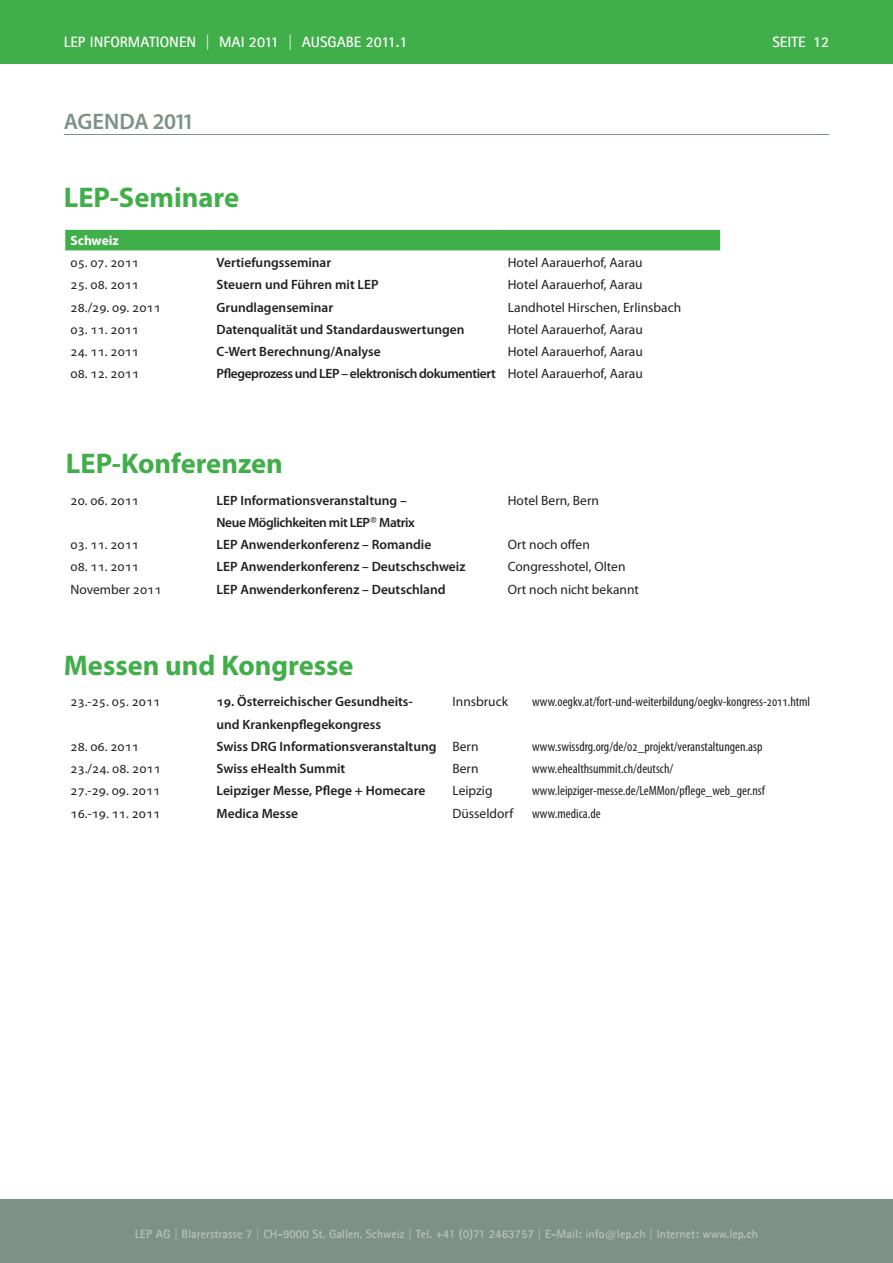
<style>
.page{position:relative;width:893px;height:1263px;background:#fff}
.page>*{position:absolute;margin:0;border:0;box-sizing:border-box;transform-origin:0 0}
.t1{font:700 28.5px "Myriad Pro";color:#40ae49}
.t2{font:600 22.5px "Myriad Pro";color:#7d9286}
.t3{font:700 15px "Agfa Rotis Sans Serif";color:#fff}
.t4{font:600 13.5px/22.5px "Myriad Pro";color:#231f20}
.t5{font:13.5px "Myriad Pro";color:#231f20}
.t6{font:condensed 13.5px "Myriad Pro";color:#231f20}
.t7{font:600 13.5px "Myriad Pro";letter-spacing:-.03em;color:#231f20}
.t8{font:700 13.5px "Myriad Pro";color:#fff}
.t9{font:700 12px "Agfa Rotis Sans Serif";color:#b6c4bd}
.s1{font-weight:400}
.s2{font-family:"The Sans B2";font-weight:200}
</style>
<div class="page">
<svg style="left:64px;top:229px;width:657px;height:22px;background:#4cb355"></svg>
<hr style="left:64px;top:134px;width:765px;height:1px;background:#7d9286">
<div style="left:0;top:1199px;width:893px;height:64px;background:#7d9286"></div>
<div style="left:0;top:0;width:893px;height:64px;background:#40ae49"></div>
<p class="t3" style="left:64px;top:32px;width:345px">LEP INFORMATIONEN | MAI 2011 | AUSGABE 2011.1</p>
<p class="t3" style="left:772px;top:32px;width:58px">SEITE 12</p>
<h2 class="t2" style="left:64px;top:107px;width:130px">AGENDA 2011</h2>
<h1 class="t1" style="left:64px;top:179px;width:177px">LEP-Seminare</h1>
<p class="t8" style="left:71px;top:232px;width:50px">Schweiz</p>
<p class="t5" style="left:71px;top:254px;width:70px">05. 07. 2011</p>
<p class="t4" style="left:216px;top:251px;width:116px">Vertiefungsseminar</p>
<p class="t5" style="left:508px;top:254px;width:136px">Hotel Aarauerhof, Aarau</p>
<p class="t5" style="left:71px;top:277px;width:70px">25. 08. 2011</p>
<p class="t4" style="left:216px;top:273px;width:164px">Steuern und Führen mit LEP</p>
<p class="t5" style="left:508px;top:277px;width:136px">Hotel Aarauerhof, Aarau</p>
<p class="t5" style="left:71px;top:299px;width:92px">28./29. 09. 2011</p>
<p class="t4" style="left:217px;top:295px;width:118px">Grundlagenseminar</p>
<p class="t5" style="left:508px;top:299px;width:175px">Landhotel Hirschen, Erlinsbach</p>
<p class="t5" style="left:71px;top:321px;width:70px">03. 11. 2011</p>
<p class="t4" style="left:217px;top:318px;width:249px">Datenqualität und Standardauswertungen</p>
<p class="t5" style="left:508px;top:321px;width:136px">Hotel Aarauerhof, Aarau</p>
<p class="t5" style="left:71px;top:343px;width:70px">24. 11. 2011</p>
<p class="t4" style="left:217px;top:340px;width:166px">C-Wert Berechnung/Analyse</p>
<p class="t5" style="left:508px;top:343px;width:136px">Hotel Aarauerhof, Aarau</p>
<p class="t5" style="left:71px;top:365px;width:70px">08. 12. 2011</p>
<p class="t7" style="left:217px;top:365px;width:428px">Pflegeprozess und LEP – elektronisch dokumentiert <span class="s1">Hotel Aarauerhof, Aarau</span></p>
<h1 class="t1" style="left:66px;top:444px;width:219px">LEP-Konferenzen</h1>
<p class="t5" style="left:71px;top:492px;width:70px">20. 06. 2011</p>
<p class="t4" style="left:216px;top:489px;width:200px">LEP Informationsveranstaltung –<br>Neue Möglichkeiten mit LEP<span class="s2">®</span> Matrix</p>
<p class="t5" style="left:508px;top:492px;width:93px">Hotel Bern, Bern</p>
<p class="t5" style="left:71px;top:536px;width:70px">03. 11. 2011</p>
<p class="t4" style="left:216px;top:533px;width:216px">LEP Anwenderkonferenz – Romandie</p>
<p class="t5" style="left:508px;top:536px;width:84px">Ort noch offen</p>
<p class="t5" style="left:71px;top:559px;width:70px">08. 11. 2011</p>
<p class="t4" style="left:217px;top:555px;width:250px">LEP Anwenderkonferenz – Deutschschweiz</p>
<p class="t5" style="left:508px;top:559px;width:119px">Congresshotel, Olten</p>
<p class="t5" style="left:71px;top:581px;width:92px">November 2011</p>
<p class="t4" style="left:217px;top:577px;width:231px">LEP Anwenderkonferenz – Deutschland</p>
<p class="t5" style="left:508px;top:581px;width:133px">Ort noch nicht bekannt</p>
<h1 class="t1" style="left:64px;top:647px;width:291px">Messen und Kongresse</h1>
<p class="t5" style="left:71px;top:694px;width:91px">23.-25. 05. 2011</p>
<p class="t4" style="left:216px;top:690px;width:198px">19. Österreichischer Gesundheits&shy;und Krankenpflegekongress</p>
<p class="t5" style="left:452px;top:694px;width:57px">Innsbruck</p>
<p class="t6" style="left:532px;top:694px;width:280px">www.oegkv.at/fort-und-weiterbildung/oegkv-kongress-2011.html</p>
<p class="t5" style="left:71px;top:738px;width:70px">28. 06. 2011</p>
<p class="t4" style="left:216px;top:735px;width:264px">Swiss DRG Informationsveranstaltung <span class="s1">Bern</span></p>
<p class="t6" style="left:532px;top:738px;width:232px">www.swissdrg.org/de/02_projekt/veranstaltungen.asp</p>
<p class="t5" style="left:71px;top:760px;width:92px">23./24. 08. 2011</p>
<p class="t4" style="left:216px;top:757px;width:130px">Swiss eHealth Summit</p>
<p class="t5" style="left:452px;top:760px;width:28px">Bern</p>
<p class="t6" style="left:532px;top:761px;width:143px">www.ehealthsummit.ch/deutsch/</p>
<p class="t5" style="left:71px;top:782px;width:91px">27.-29. 09. 2011</p>
<p class="t4" style="left:216px;top:779px;width:210px">Leipziger Messe, Pflege + Homecare</p>
<p class="t5" style="left:452px;top:782px;width:42px">Leipzig</p>
<p class="t6" style="left:532px;top:783px;width:234px">www.leipziger-messe.de/LeMMon/pflege_web_ger.nsf</p>
<p class="t5" style="left:71px;top:805px;width:91px">16.-19. 11. 2011</p>
<p class="t4" style="left:216px;top:801px;width:83px">Medica Messe</p>
<p class="t5" style="left:452px;top:805px;width:62px">Düsseldorf</p>
<p class="t6" style="left:532px;top:805px;width:70px">www.medica.de</p>
<p class="t9" style="left:135px;top:1226px;width:625px">LEP AG | Blarerstrasse 7 | CH-9000 St. Gallen, Schweiz | Tel. +41 (0)71 2463757 | E-Mail: info@lep.ch | Internet: www.lep.ch</p>
</div>
